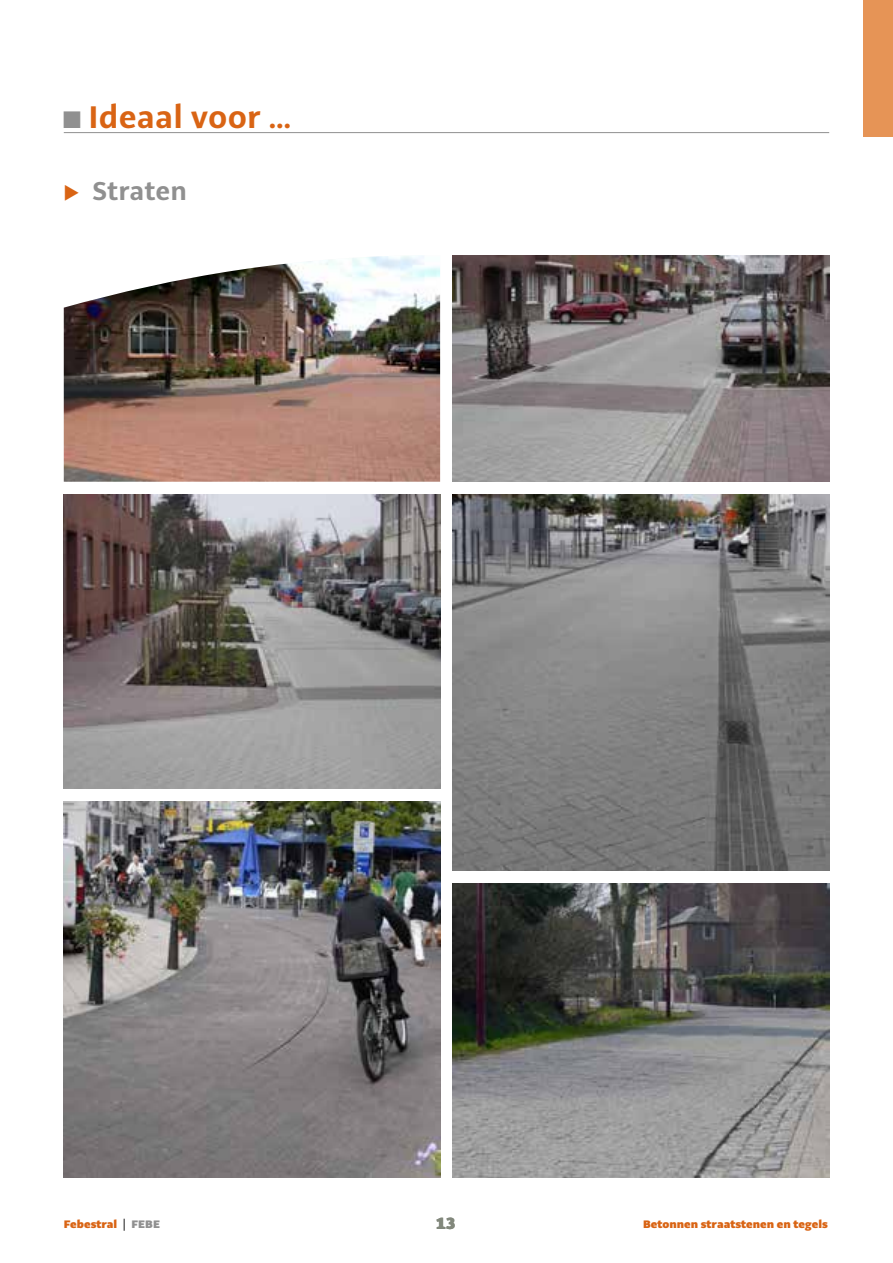
<style>
.page{position:relative;width:893px;height:1263px;background:#fff}
.page>*{position:absolute;margin:0;border:0;box-sizing:border-box;transform-origin:0 0}
.t1{font:700 34.5px "Alto Pro";letter-spacing:.005em;color:#d96414}
.t2{font:700 28.5px "Alto Pro";letter-spacing:.005em;color:#909090}
.t3{font:900 18px "Alto Pro";color:#82887c}
.t4{font:900 12px "Alto Pro";color:#d96414}
.s1{color:#909090}
.s2{color:#d96414}
.s3{font-weight:400;color:#000}
</style>
<div class="page">
<div style="left:863px;top:0;width:30px;height:137px;background:#e69456"></div>
<hr style="left:64px;top:132px;width:765px;height:1px;background:#909090">
<img style="left:64px;top:255px;width:376px;height:227px">
<img style="left:64px;top:801px;width:376px;height:377px">
<img style="left:453px;top:494px;width:376px;height:377px">
<img style="left:453px;top:883px;width:376px;height:295px">
<img style="left:64px;top:494px;width:376px;height:295px">
<img style="left:453px;top:255px;width:376px;height:227px">
<h1 class="t1" style="left:64px;top:96px;width:229px"><span class="s1">◼</span> Ideaal voor …</h1>
<h2 class="t2" style="left:64px;top:173px;width:125px"><span class="s2">▶</span> Straten</h2>
<p class="t4" style="left:64px;top:1217px;width:98px">Febestral <span class="s3">|</span> <span class="s1">FEBE</span></p>
<h3 class="t3" style="left:436px;top:1212px;width:21px">13</h3>
<p class="t4" style="left:643px;top:1217px;width:186px">Betonnen straatstenen en tegels</p>
</div>
